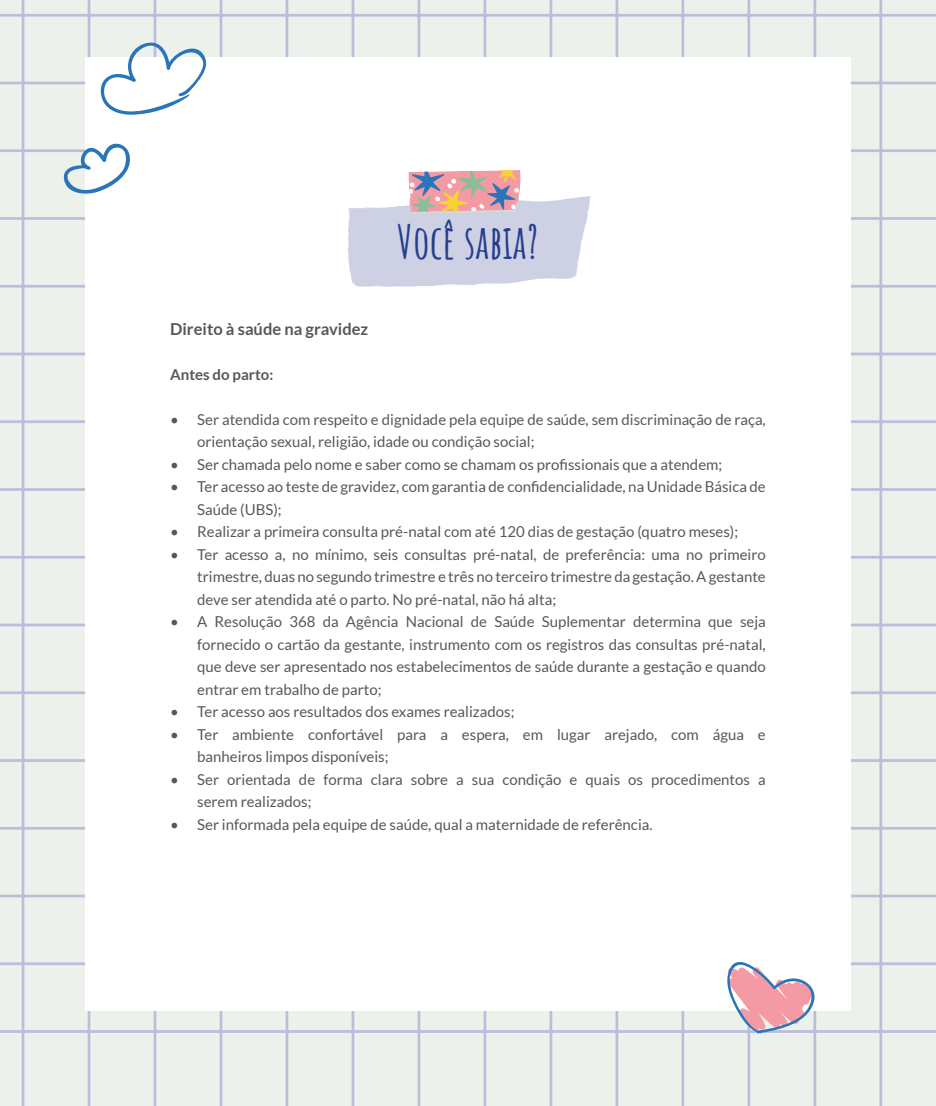
<style>
.page{position:relative;width:936px;height:1106px;background:#fff}
.page>*{position:absolute;margin:0;border:0;box-sizing:border-box;transform-origin:0 0}
.t1{font:700 46.05px "Amatic SC";color:#253f8e}
.t2{font:700 16.5px "Lato";color:#57585a}
.t3{font:15px/22.5px "Lato";color:#57585a}
.t4{font:700 15px "Lato";color:#57585a}
</style>
<div class="page">
<div style="left:0;top:0;width:935px;height:1106px;background:#ecf2eb"></div>
<hr style="left:0;top:14px;width:935px;height:3px;background:#bbbddc">
<hr style="left:0;top:82px;width:935px;height:2px;background:#bbbddc">
<hr style="left:0;top:149px;width:935px;height:3px;background:#bbbddc">
<hr style="left:0;top:217px;width:935px;height:3px;background:#bbbddc">
<hr style="left:0;top:285px;width:935px;height:2px;background:#bbbddc">
<hr style="left:0;top:352px;width:935px;height:3px;background:#bbbddc">
<hr style="left:0;top:420px;width:935px;height:3px;background:#bbbddc">
<hr style="left:0;top:488px;width:935px;height:3px;background:#bbbddc">
<hr style="left:0;top:556px;width:935px;height:2px;background:#bbbddc">
<hr style="left:0;top:623px;width:935px;height:3px;background:#bbbddc">
<hr style="left:0;top:691px;width:935px;height:3px;background:#bbbddc">
<hr style="left:0;top:759px;width:935px;height:3px;background:#bbbddc">
<hr style="left:0;top:827px;width:935px;height:2px;background:#bbbddc">
<hr style="left:0;top:894px;width:935px;height:3px;background:#bbbddc">
<hr style="left:0;top:962px;width:935px;height:3px;background:#bbbddc">
<hr style="left:0;top:1030px;width:935px;height:2px;background:#bbbddc">
<hr style="left:0;top:0;width:1px;height:1106px;background:#bbbddc">
<hr style="left:22px;top:0;width:2px;height:1106px;background:#bbbddc">
<hr style="left:88px;top:0;width:2px;height:1106px;background:#bbbddc">
<hr style="left:154px;top:0;width:2px;height:1106px;background:#bbbddc">
<hr style="left:219px;top:0;width:3px;height:1106px;background:#bbbddc">
<hr style="left:285px;top:0;width:3px;height:1106px;background:#bbbddc">
<hr style="left:351px;top:0;width:3px;height:1106px;background:#bbbddc">
<hr style="left:417px;top:0;width:3px;height:1106px;background:#bbbddc">
<hr style="left:483px;top:0;width:3px;height:1106px;background:#bbbddc">
<hr style="left:549px;top:0;width:3px;height:1106px;background:#bbbddc">
<hr style="left:615px;top:0;width:3px;height:1106px;background:#bbbddc">
<hr style="left:681px;top:0;width:3px;height:1106px;background:#bbbddc">
<hr style="left:747px;top:0;width:3px;height:1106px;background:#bbbddc">
<hr style="left:813px;top:0;width:3px;height:1106px;background:#bbbddc">
<hr style="left:879px;top:0;width:3px;height:1106px;background:#bbbddc">
<hr style="left:935px;top:0;width:1px;height:1106px;background:#bbbddc">
<div style="left:85px;top:57px;width:765px;height:953px;background:#fff"></div>
<svg style="left:100px;top:38px;width:107px;height:77px"></svg>
<svg style="left:62px;top:143px;width:68px;height:51px"></svg>
<svg style="left:724px;top:962px;width:91px;height:71px"></svg>
<svg style="left:348px;top:170px;width:242px;height:117px"></svg>
<h1 class="t1" style="left:397px;top:206px;width:143px">Você sabia?</h1>
<p class="t2" style="left:170px;top:319px;width:200px">Direito à saúde na gravidez</p>
<p class="t4" style="left:170px;top:365px;width:105px">Antes do parto:</p>
<p class="t3" style="left:197px;top:408px;width:570px;text-indent:-27px">• Ser atendida com respeito e dignidade pela equipe de saúde, sem discriminação de raça, orientação sexual, religião, idade ou condição social;</p>
<p class="t3" style="left:170px;top:453px;width:553px">• Ser chamada pelo nome e saber como se chamam os profissionais que a atendem;</p>
<p class="t3" style="left:197px;top:475px;width:570px;text-indent:-27px">• Ter acesso ao teste de gravidez, com garantia de confidencialidade, na Unidade Básica de<br>Saúde (UBS);</p>
<p class="t3" style="left:170px;top:520px;width:569px">• Realizar a primeira consulta pré-natal com até 120 dias de gestação (quatro meses);</p>
<p class="t3" style="left:197px;top:543px;width:570px;text-align:justify;text-indent:-27px">• Ter acesso a, no mínimo, seis consultas pré-natal, de preferência: uma no primeiro trimestre, duas no segundo trimestre e três no terceiro trimestre da gestação. A gestante deve ser atendida até o parto. No pré-natal, não há alta;</p>
<p class="t3" style="left:197px;top:610px;width:570px;text-align:justify;text-indent:-27px">• A Resolução 368 da Agência Nacional de Saúde Suplementar determina que seja fornecido o cartão da gestante, instrumento com os registros das consultas pré-natal, que deve ser apresentado nos estabelecimentos de saúde durante a gestação e quando entrar em trabalho de parto;</p>
<p class="t3" style="left:170px;top:700px;width:346px">• Ter acesso aos resultados dos exames realizados;</p>
<p class="t3" style="left:197px;top:723px;width:570px;text-indent:-27px">• Ter ambiente confortável para a espera, em lugar arejado, com água e banheiros limpos disponíveis;</p>
<p class="t3" style="left:197px;top:768px;width:570px;text-indent:-27px">• Ser orientada de forma clara sobre a sua condição e quais os procedimentos a serem realizados;</p>
<p class="t3" style="left:170px;top:813px;width:484px">• Ser informada pela equipe de saúde, qual a maternidade de referência.</p>
</div>
